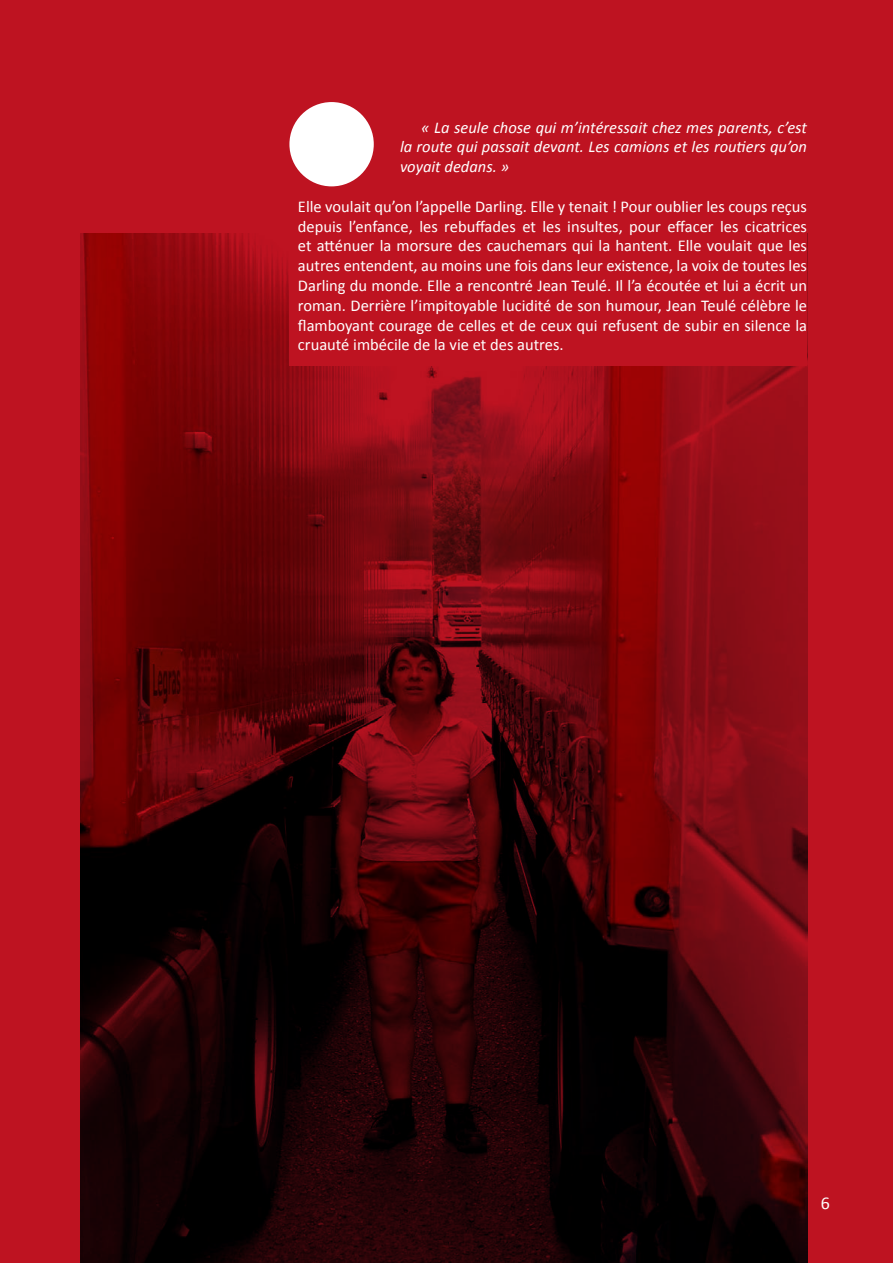
<style>
.page{position:relative;width:893px;height:1263px;background:#be1321}
.page>*{position:absolute;margin:0;border:0;box-sizing:border-box;transform-origin:0 0}
.t1{font:18px "Calibri";color:#fff}
.t2{font:16.5px/19.8px "Calibri";color:#fff;text-align:justify}
.t3{font:italic 16.5px/19.8px "Calibri";color:#fff;text-align:justify}
</style>
<div class="page">
<img style="left:80px;top:234px;width:727px;height:1029px">
<div style="left:289px;top:120px;width:518px;height:246px;background:#be1321"></div>
<div style="left:289px;top:102px;width:85px;height:84px;background:#fff;border-radius:50%"></div>
<p class="t3" style="left:400px;top:117px;width:409px;text-indent:21px">« La seule chose qui m’intéressait chez mes parents, c’est la route qui passait devant. Les camions et les routiers qu’on voyait dedans. »</p>
<p class="t2" style="left:298px;top:196px;width:511px">Elle voulait qu’on l’appelle Darling. Elle y tenait ! Pour oublier les coups reçus depuis l’enfance, les rebuffades et les insultes, pour effacer les cicatrices et atténuer la morsure des cauchemars qui la hantent. Elle voulait que les autres entendent, au moins une fois dans leur existence, la voix de toutes les Darling du monde. Elle a rencontré Jean Teulé. Il l’a écoutée et lui a écrit un roman. Derrière l’impitoyable lucidité de son humour, Jean Teulé célèbre le flamboyant courage de celles et de ceux qui refusent de subir en silence la cruauté imbécile de la vie et des autres.</p>
<p class="t1" style="left:821px;top:1192px;width:11px">6</p>
</div>
